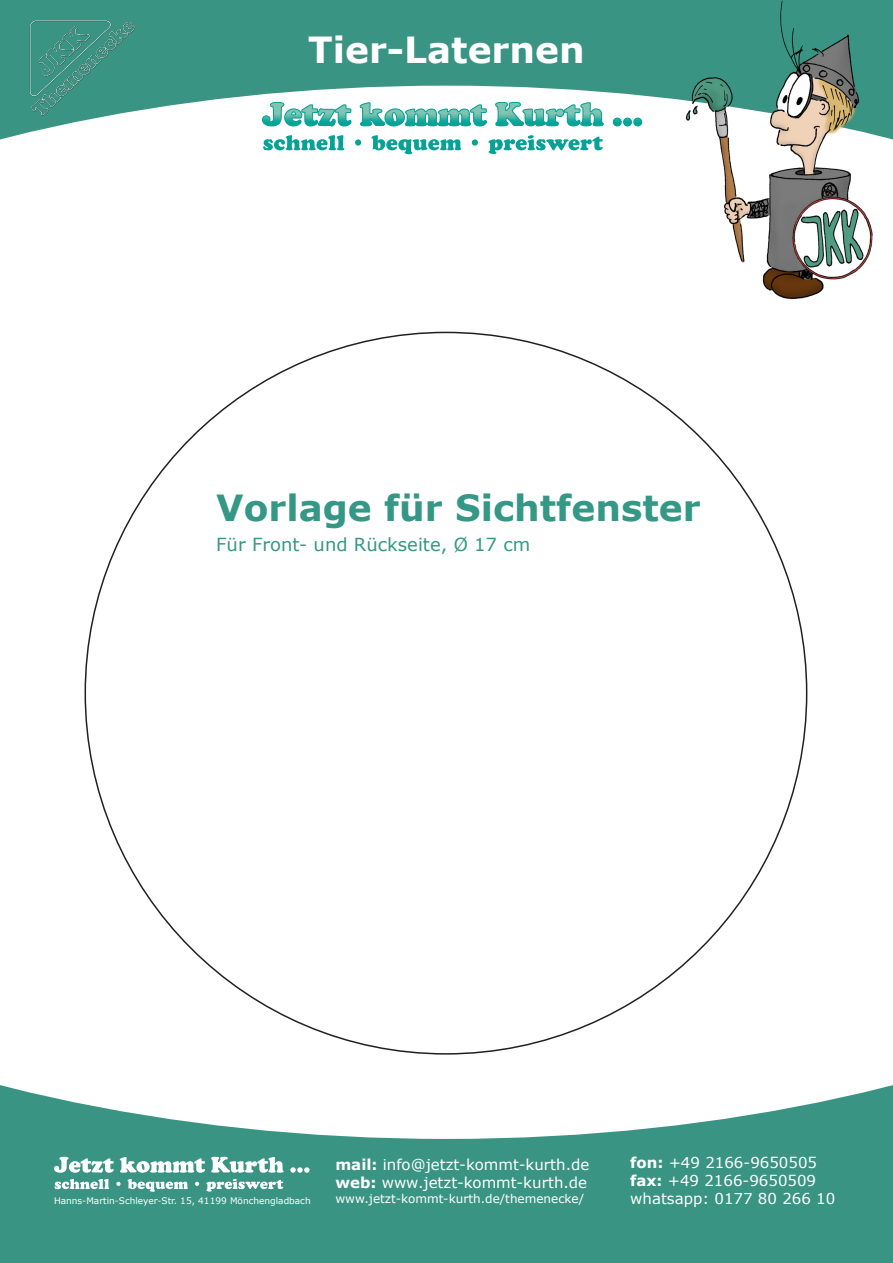
<style>
.page{position:relative;width:893px;height:1263px;background:#3a9483}
.page>*{position:absolute;margin:0;border:0;box-sizing:border-box;transform-origin:0 0}
.t1{font:700 36px "Verdana";color:#359785}
.t2{font:700 36px "Verdana";color:#fff}
.t3{font:18px "Verdana";color:#359785}
.t4{font:15px/18px "Verdana";color:#fff}
.t5{font:12px "Verdana";color:#fff}
.t6{font:9px "Verdana";color:#fff}
.s1{font-weight:700}
</style>
<div class="page">
<div style="left:0;top:86px;width:893px;height:1053px;background:#fff"></div>
<img style="left:30px;top:20px;width:109px;height:101px">
<svg style="left:262px;top:102px;width:360px;height:24px;background:#8fd2ca"></svg>
<svg style="left:263px;top:135px;width:340px;height:19px;background:#a6ded9"></svg>
<img style="left:622px;top:0;width:271px;height:306px">
<svg style="left:54px;top:1157px;width:256px;height:16px"></svg>
<svg style="left:55px;top:1179px;width:228px;height:13px"></svg>
<h1 class="t2" style="left:308px;top:24px;width:278px">Tier-Laternen</h1>
<p class="t1" style="left:216px;top:482px;width:486px">Vorlage für Sichtfenster</p>
<p class="t3" style="left:216px;top:532px;width:315px">Für Front- und Rückseite, Ø 17 cm</p>
<p class="t6" style="left:54px;top:1194px;width:258px">Hanns-Martin-Schleyer-Str. 15, 41199 Mönchengladbach</p>
<p class="t4" style="left:335px;top:1155px;width:255px"><span class="s1">mail:</span> info@jetzt-kommt-kurth.de <span class="s1">web:</span> www.jetzt-kommt-kurth.de</p>
<p class="t5" style="left:335px;top:1190px;width:250px">www.jetzt-kommt-kurth.de/themenecke/</p>
<p class="t4" style="left:630px;top:1153px;width:207px"><span class="s1">fon:</span> +49 2166-9650505 <span class="s1">fax:</span> +49 2166-9650509 whatsapp: 0177 80 266 10</p>
</div>
